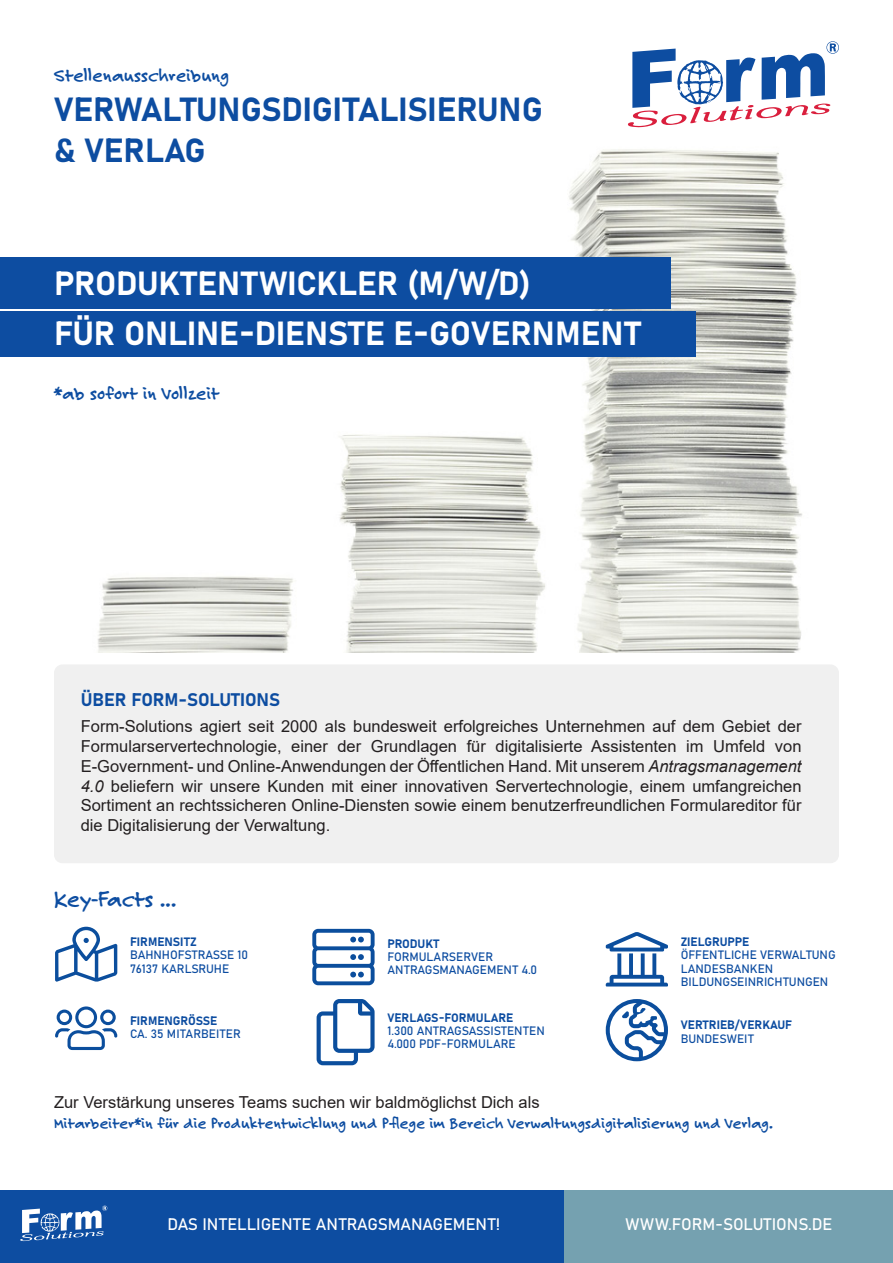
<style>
.page{position:relative;width:893px;height:1263px;background:#fff}
.page>*{position:absolute;margin:0;border:0;box-sizing:border-box;transform-origin:0 0}
.t1{font:33px "Bahnschrift";color:#fff}
.t2{font:33px/40.5px "Bahnschrift";color:#0d4da1}
.t3{font:700 24px "Felt Tip Roman";color:#0d4da1}
.t4{font:700 19.5px "Felt Tip Roman";color:#0d4da1}
.t5{font:18px "Bahnschrift";color:#0d4da1}
.t6{font:16.5px/19.8px "Arial";color:#231f20;text-align:justify}
.t7{font:700 16.5px "Felt Tip Roman";color:#0d4da1}
.t8{font:16.5px "Bahnschrift";color:#fff}
.t9{font:12px "Bahnschrift";color:#0d4da1}
.s1{font-style:italic}
.s2{font-size:18px}
</style>
<div class="page">
<img style="left:0;top:149px;width:802px;height:503px">
<div style="left:54px;top:664px;width:785px;height:199px;background:#f0f0f0;border-radius:9px"></div>
<svg style="left:628px;top:41px;width:211px;height:86px"></svg>
<div style="left:0;top:1191px;width:565px;height:72px;background:#0d4da1"></div>
<div style="left:565px;top:1191px;width:328px;height:72px;background:#75a1b0"></div>
<svg style="left:20px;top:1205px;width:87px;height:36px"></svg>
<svg style="left:606px;top:999px;width:62px;height:62px"></svg>
<svg style="left:55px;top:927px;width:62px;height:55px"></svg>
<svg style="left:55px;top:1006px;width:62px;height:44px"></svg>
<svg style="left:312px;top:929px;width:63px;height:56px"></svg>
<svg style="left:317px;top:999px;width:58px;height:66px"></svg>
<svg style="left:606px;top:932px;width:62px;height:54px"></svg>
<div style="left:0;top:311px;width:695px;height:46px;background:#0d4da1"></div>
<div style="left:0;top:257px;width:671px;height:51px;background:#0d4da1"></div>
<p class="t4" style="left:54px;top:62px;width:177px">Stellenausschreibung</p>
<p class="t2" style="left:54px;top:89px;width:490px">VERWALTUNGSDIGITALISIERUNG &amp; VERLAG</p>
<p class="t1" style="left:54px;top:263px;width:479px">PRODUKTENTWICKLER (M/W/D)</p>
<p class="t1" style="left:54px;top:313px;width:588px">FÜR ONLINE-DIENSTE E-GOVERNMENT</p>
<p class="t4" style="left:54px;top:380px;width:167px">*ab sofort in Vollzeit</p>
<p class="t5" style="left:81px;top:689px;width:201px">ÜBER FORM-SOLUTIONS</p>
<p class="t6" style="left:81px;top:716px;width:722px">Form-Solutions agiert seit 2000 als bundesweit erfolgreiches Unternehmen auf dem Gebiet der Formularservertechnologie, einer der Grundlagen für digitalisierte Assistenten im Umfeld von E-Government- und Online-Anwendungen der Öffentlichen Hand. Mit unserem <span class="s1">Antragsmanagement 4.0</span> beliefern wir unsere Kunden mit einer innovativen Servertechnologie, einem umfangreichen Sortiment an rechtssicheren Online-Diensten sowie einem benutzerfreundlichen Formulareditor für die Digitalisierung der Verwaltung.</p>
<p class="t3" style="left:54px;top:883px;width:124px">Key-Facts ...</p>
<p class="t9" style="left:130px;top:934px;width:68px">FIRMENSITZ</p>
<p class="t9" style="left:130px;top:947px;width:120px">BAHNHOFSTRASSE 10</p>
<p class="t9" style="left:130px;top:961px;width:101px">76137 KARLSRUHE</p>
<p class="t9" style="left:130px;top:1013px;width:89px">FIRMENGRÖSSE</p>
<p class="t9" style="left:130px;top:1026px;width:112px">CA. 35 MITARBEITER</p>
<p class="t9" style="left:387px;top:936px;width:53px">PRODUKT</p>
<p class="t9" style="left:387px;top:949px;width:107px">FORMULARSERVER</p>
<p class="t9" style="left:387px;top:962px;width:151px">ANTRAGSMANAGEMENT 4.0</p>
<p class="t9" style="left:387px;top:1010px;width:128px">VERLAGS-FORMULARE</p>
<p class="t9" style="left:387px;top:1023px;width:159px">1.300 ANTRAGSASSISTENTEN</p>
<p class="t9" style="left:387px;top:1036px;width:130px">4.000 PDF-FORMULARE</p>
<p class="t9" style="left:681px;top:934px;width:70px">ZIELGRUPPE</p>
<p class="t9" style="left:681px;top:947px;width:157px">ÖFFENTLICHE VERWALTUNG</p>
<p class="t9" style="left:681px;top:961px;width:94px">LANDESBANKEN</p>
<p class="t9" style="left:681px;top:974px;width:149px">BILDUNGSEINRICHTUNGEN</p>
<p class="t9" style="left:681px;top:1017px;width:113px">VERTRIEB/VERKAUF</p>
<p class="t9" style="left:681px;top:1031px;width:74px">BUNDESWEIT</p>
<p class="t6" style="left:54px;top:1092px;width:487px">Zur Verstärkung unseres Teams suchen wir baldmöglichst Dich als</p>
<p class="t7" style="left:54px;top:1112px;width:721px">Mitarbeiter*in für die Produktentwicklung und Pflege im Bereich Verwaltungsdigitalisierung und Verlag<span class="s2">.</span></p>
<p class="t8" style="left:167px;top:1214px;width:334px">DAS INTELLIGENTE ANTRAGSMANAGEMENT!</p>
<p class="t8" style="left:625px;top:1214px;width:208px">WWW.FORM-SOLUTIONS.DE</p>
</div>
